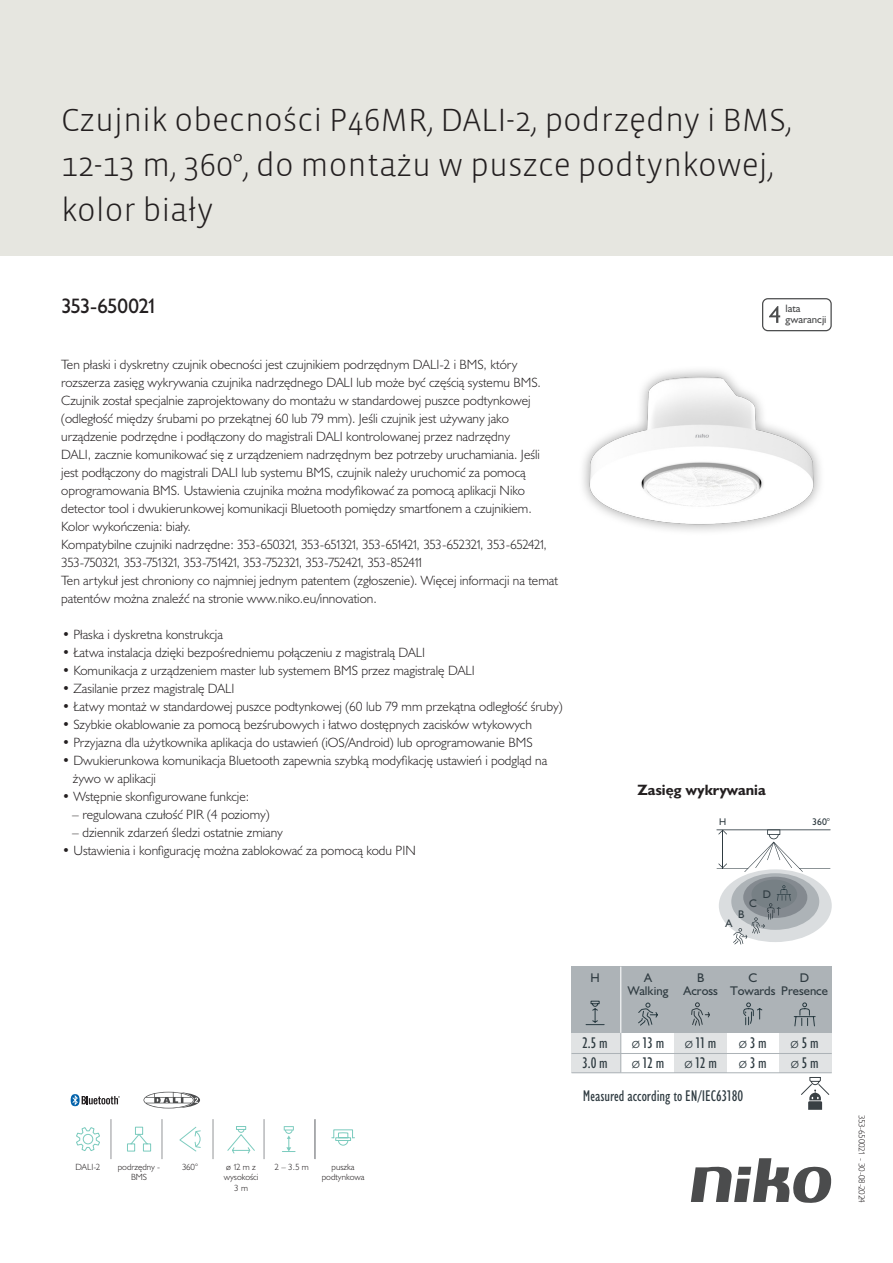
<style>
.page{position:relative;width:893px;height:1263px;background:#fff}
.page>*{position:absolute;margin:0;border:0;box-sizing:border-box;transform-origin:0 0}
.Title_datasheets{font:300 33px/45px "Vista Sans";color:#231f20}
.Article_number{font:21px "Humanist 521 BT";letter-spacing:-.04em;color:#231f20}
.t1{font:condensed 15.6px/20.7px "Humanist 521 BT";color:#2f3b41}
.Titles_parts{font:700 15px "Humanist 521 BT";color:#231f20}
.USPs{font:300 13.5px/18px "Humanist 521 BT";color:#231f20}
.USP_bullets{font:300 13.5px/18px "Humanist 521 BT";color:#231f20}
.t2{font:12.6px/13.6px "Humanist 521 BT";color:#2f3b41;text-align:center}
.t3{font:11.1px "Humanist 521 BT";color:#2f3b41}
.t4{font:10.8px/10.8px "Humanist 521 BT";color:#4b4c4d}
.t5{font:9.75px "Humanist 521 BT";color:#2f3b41}
.icontext{font:300 9px/10.8px "Humanist 521 BT";color:#231f20;text-align:center}
.Revision{font:300 9px "Humanist 521 BT";letter-spacing:-.05em;color:#231f20}
.s1{font-weight:300;font-stretch:normal}
</style>
<div class="page">
<svg style="left:691px;top:1158px;width:141px;height:45px"></svg>
<div style="left:0;top:0;width:893px;height:255px;background:#e6e6e0"></div>
<img style="left:583px;top:370px;width:237px;height:161px">
<svg style="left:76px;top:1127px;width:24px;height:24px"></svg>
<svg style="left:127px;top:1126px;width:25px;height:26px"></svg>
<svg style="left:179px;top:1126px;width:22px;height:26px"></svg>
<svg style="left:227px;top:1126px;width:28px;height:28px"></svg>
<svg style="left:331px;top:1129px;width:24px;height:17px"></svg>
<svg style="left:282px;top:1126px;width:14px;height:26px"></svg>
<hr style="left:314px;top:1119px;width:1px;height:40px;background:#939598">
<hr style="left:111px;top:1119px;width:1px;height:40px;background:#939598">
<hr style="left:162px;top:1119px;width:1px;height:40px;background:#939598">
<hr style="left:213px;top:1119px;width:1px;height:40px;background:#939598">
<hr style="left:264px;top:1119px;width:1px;height:40px;background:#939598">
<hr style="left:315px;top:1119px;width:1px;height:40px;background:#939598">
<svg style="left:71px;top:1094px;width:49px;height:12px"></svg>
<svg style="left:144px;top:1092px;width:56px;height:16px"></svg>
<svg style="left:762px;top:298px;width:70px;height:33px"></svg>
<div style="left:719px;top:869px;width:113px;height:73px;background:#dadddf;border-radius:50%"></div>
<div style="left:731px;top:873px;width:88px;height:57px;background:#adb3b7;border-radius:50%"></div>
<div style="left:743px;top:877px;width:64px;height:41px;background:#848a90;border-radius:50%"></div>
<div style="left:751px;top:880px;width:46px;height:29px;background:#778085;border-radius:50%"></div>
<hr style="left:716px;top:829px;width:115px;height:1px;background:#2f3b41">
<svg style="left:717px;top:829px;width:113px;height:43px"></svg>
<svg style="left:733px;top:885px;width:58px;height:59px"></svg>
<div style="left:571px;top:1033px;width:50px;height:40px;background:#e1e3e4"></div>
<div style="left:674px;top:1033px;width:53px;height:39px;background:#e1e3e4"></div>
<div style="left:779px;top:1033px;width:53px;height:39px;background:#e1e3e4"></div>
<hr style="left:571px;top:1053px;width:261px;height:1px;background:#adb3b7">
<hr style="left:571px;top:1072px;width:261px;height:1px;background:#adb3b7">
<div style="left:571px;top:966px;width:261px;height:67px;background:#adb3b7"></div>
<svg style="left:638px;top:1002px;width:20px;height:24px"></svg>
<svg style="left:743px;top:1002px;width:20px;height:24px"></svg>
<svg style="left:585px;top:1000px;width:20px;height:25px"></svg>
<hr style="left:620px;top:1030px;width:1px;height:42px;background:#adb3b7">
<svg style="left:793px;top:1002px;width:23px;height:25px"></svg>
<svg style="left:691px;top:1002px;width:19px;height:24px"></svg>
<hr style="left:620px;top:966px;width:1px;height:67px;background:#fff">
<svg style="left:801px;top:1077px;width:29px;height:33px"></svg>
<p class="Title_datasheets" style="left:61px;top:98px;width:732px">Czujnik obecności P46MR, DALI-2, podrzędny i BMS,<br>12-13 m, 360°, do montażu w puszce podtynkowej, kolor biały</p>
<p class="Article_number" style="left:61px;top:293px;width:98px">353-650021</p>
<p class="t4" style="left:785px;top:303px;width:43px">lata gwarancji</p>
<p class="USPs" style="left:61px;top:355px;width:498px">Ten płaski i dyskretny czujnik obecności jest czujnikiem podrzędnym DALI-2 i BMS, który rozszerza zasięg wykrywania czujnika nadrzędnego DALI lub może być częścią systemu BMS.<br>Czujnik został specjalnie zaprojektowany do montażu w standardowej puszce podtynkowej (odległość między śrubami po przekątnej 60 lub 79 mm). Jeśli czujnik jest używany jako urządzenie podrzędne i podłączony do magistrali DALI kontrolowanej przez nadrzędny<br>DALI, zacznie komunikować się z urządzeniem nadrzędnym bez potrzeby uruchamiania. Jeśli jest podłączony do magistrali DALI lub systemu BMS, czujnik należy uruchomić za pomocą oprogramowania BMS. Ustawienia czujnika można modyfikować za pomocą aplikacji Niko detector tool i dwukierunkowej komunikacji Bluetooth pomiędzy smartfonem a czujnikiem.<br>Kolor wykończenia: biały.<br>Kompatybilne czujniki nadrzędne: 353-650321, 353-651321, 353-651421, 353-652321, 353-652421, 353-750321, 353-751321, 353-751421, 353-752321, 353-752421, 353-852411<br>Ten artykuł jest chroniony co najmniej jednym patentem (zgłoszenie). Więcej informacji na temat patentów można znaleźć na stronie www.niko.eu/innovation.</p>
<p class="USP_bullets" style="left:62px;top:625px;width:162px">• Płaska i dyskretna konstrukcja</p>
<p class="USP_bullets" style="left:62px;top:643px;width:365px">• Łatwa instalacja dzięki bezpośredniemu połączeniu z magistralą DALI</p>
<p class="USP_bullets" style="left:62px;top:661px;width:414px">• Komunikacja z urządzeniem master lub systemem BMS przez magistralę DALI</p>
<p class="USP_bullets" style="left:62px;top:679px;width:174px">• Zasilanie przez magistralę DALI</p>
<p class="USP_bullets" style="left:62px;top:697px;width:502px">• Łatwy montaż w standardowej puszce podtynkowej (60 lub 79 mm przekątna odległość śruby)</p>
<p class="USP_bullets" style="left:62px;top:715px;width:471px">• Szybkie okablowanie za pomocą bezśrubowych i łatwo dostępnych zacisków wtykowych</p>
<p class="USP_bullets" style="left:62px;top:733px;width:472px">• Przyjazna dla użytkownika aplikacja do ustawień (iOS/Android) lub oprogramowanie BMS</p>
<p class="USP_bullets" style="left:73px;top:751px;width:476px;text-indent:-11px">• Dwukierunkowa komunikacja Bluetooth zapewnia szybką modyfikację ustawień i podgląd na żywo w aplikacji</p>
<p class="USP_bullets" style="left:62px;top:787px;width:189px">• Wstępnie skonfigurowane funkcje:</p>
<p class="USP_bullets" style="left:72px;top:805px;width:199px">– regulowana czułość PIR (4 poziomy)</p>
<p class="USP_bullets" style="left:72px;top:823px;width:212px">– dziennik zdarzeń śledzi ostatnie zmiany</p>
<p class="USP_bullets" style="left:62px;top:841px;width:355px">• Ustawienia i konfigurację można zablokować za pomocą kodu PIN</p>
<p class="Titles_parts" style="left:637px;top:781px;width:130px">Zasięg wykrywania</p>
<p class="t5" style="left:719px;top:816px;width:9px">H</p>
<p class="t3" style="left:763px;top:887px;width:10px">D</p>
<p class="t3" style="left:749px;top:896px;width:9px">C</p>
<p class="t3" style="left:738px;top:907px;width:8px">B</p>
<p class="t3" style="left:726px;top:917px;width:8px">A</p>
<p class="t5" style="left:812px;top:816px;width:19px">360°</p>
<p class="t2" style="left:730px;top:970px;width:47px">C<br>Towards</p>
<p class="t2" style="left:590px;top:970px;width:11px">H</p>
<p class="t2" style="left:781px;top:970px;width:48px">D<br>Presence</p>
<p class="t2" style="left:628px;top:970px;width:42px">A<br>Walking</p>
<p class="t1" style="left:632px;top:1032px;width:34px"><span class="s1">ø</span> 13 m <span class="s1">ø</span> 12 m</p>
<p class="t2" style="left:683px;top:970px;width:36px">B<br>Across</p>
<p class="t1" style="left:582px;top:1032px;width:27px">2.5 m<br>3.0 m</p>
<p class="t1" style="left:685px;top:1032px;width:33px"><span class="s1">ø</span> 11 m</p>
<p class="t1" style="left:739px;top:1032px;width:29px"><span class="s1">ø</span> 3 m</p>
<p class="t1" style="left:791px;top:1032px;width:30px"><span class="s1">ø</span> 5 m</p>
<p class="t1" style="left:684px;top:1053px;width:34px"><span class="s1">ø</span> 12 m</p>
<p class="t1" style="left:739px;top:1053px;width:29px"><span class="s1">ø</span> 3 m</p>
<p class="t1" style="left:791px;top:1053px;width:30px"><span class="s1">ø</span> 5 m</p>
<p class="t1" style="left:583px;top:1086px;width:162px">Measured according to EN/IEC63180</p>
<p class="icontext" style="left:76px;top:1161px;width:26px">DALI-2</p>
<p class="icontext" style="left:182px;top:1161px;width:17px">360°</p>
<p class="icontext" style="left:224px;top:1161px;width:36px">ø 12 m z wysokości<br>3 m</p>
<p class="icontext" style="left:322px;top:1161px;width:44px">puszka podtynkowa</p>
<p class="icontext" style="left:275px;top:1161px;width:36px">2 – 3.5 m</p>
<p class="icontext" style="left:118px;top:1161px;width:44px">podrzędny -<br>BMS</p>
<p class="Revision" style="left:868px;top:1115px;width:89px;rotate:90deg">353-650021 - 30-08-2024</p>
</div>
